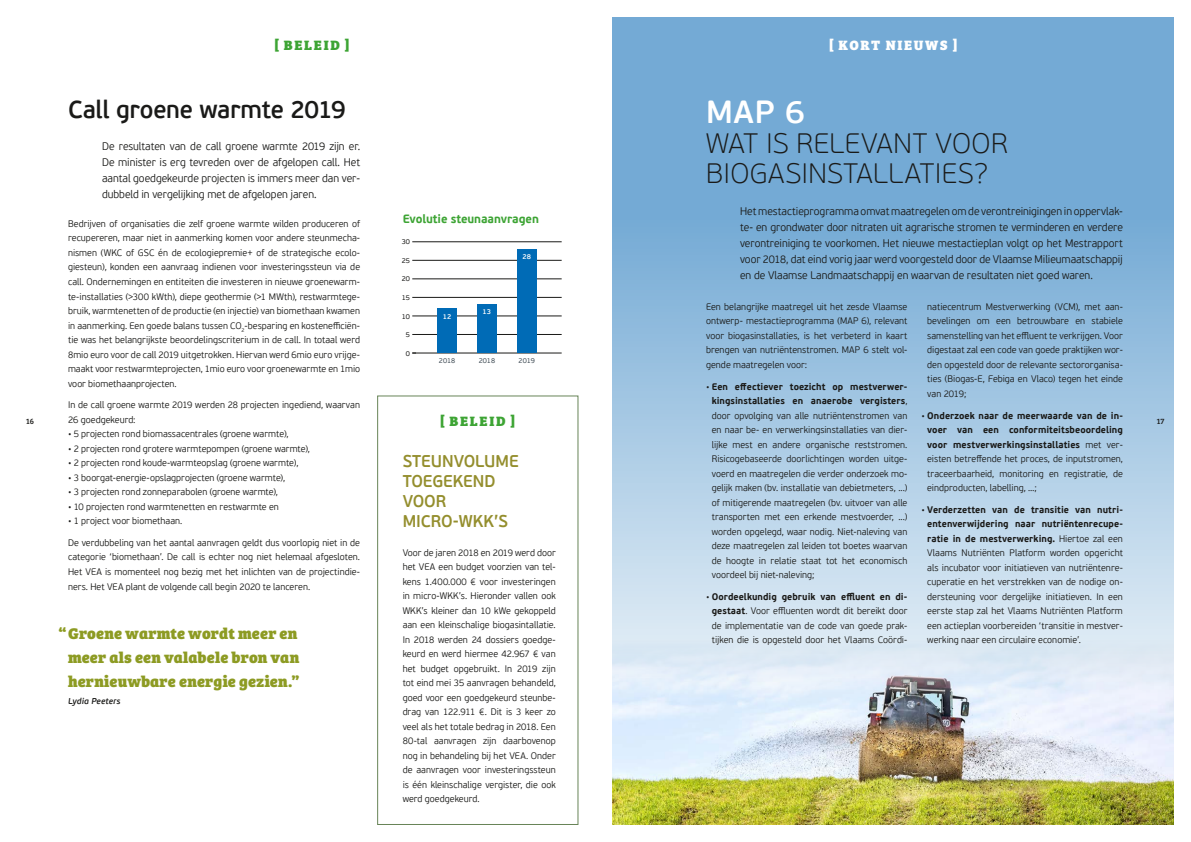
<style>
.page{position:relative;width:1191px;height:842px;background:#fff}
.page>*{position:absolute;margin:0;border:0;box-sizing:border-box;transform-origin:0 0}
.t1{font:600 32px "PF Beau Sans Pro";color:#fff}
.t2{font:100 28px/30px "PF Beau Sans Pro";letter-spacing:.015em;color:#1a1a18}
.t3{font:600 25px "PF Beau Sans Pro";letter-spacing:-.01em;color:#1a1a18;scale:.95 1}
.t4{font:600 17px/20px "PF Beau Sans Pro";letter-spacing:-.005em;color:#948e2d;scale:.95 1}
.t5{font:16px/24px "Bree Serif Eb";letter-spacing:.01em;color:#8d9b23}
.t6{font:14px "Bree Serif Eb";letter-spacing:.12em;color:#3da434}
.t7{font:14px "Bree Serif Eb";letter-spacing:.11em;color:#fff}
.t8{font:700 12px "PF Beau Sans Pro";letter-spacing:-.005em;color:#3da434;scale:.95 1}
.t9{font:300 11px/16px "PF Beau Sans Pro";letter-spacing:-.005em;color:#1a1a18;text-align:justify;scale:.95 1}
.t10{font:300 9.5px/14.5px "PF Beau Sans Pro";color:#1a1a18;text-align:justify;scale:.95 1}
.t11{font:italic 600 8.5px "PF Beau Sans Pro";letter-spacing:.01em;color:#1a1a18}
.t12{font:8px "Bree Serif";color:#1a1a18}
.t13{font:7px "PF Beau Sans Pro";color:#414d56}
.t14{font:7px "PF Beau Sans Pro";color:#1a1a18}
.t15{font:600 7px "PF Beau Sans Pro";color:#fff}
.s1{font-weight:700}
</style>
<div class="page">
<svg style="left:612px;top:17px;width:562px;height:558px;background:#90bbdd"></svg>
<img style="left:612px;top:575px;width:562px;height:250px">
<hr style="left:412px;top:353px;width:149px;height:1px;background:#1a1a18">
<hr style="left:412px;top:334px;width:149px;height:1px;background:#1a1a18">
<hr style="left:412px;top:316px;width:149px;height:1px;background:#1a1a18">
<hr style="left:412px;top:297px;width:149px;height:1px;background:#1a1a18">
<hr style="left:412px;top:279px;width:149px;height:1px;background:#1a1a18">
<hr style="left:412px;top:260px;width:149px;height:1px;background:#1a1a18">
<hr style="left:412px;top:242px;width:149px;height:1px;background:#1a1a18">
<div style="left:517px;top:249px;width:19px;height:104px;background:#006bb6"></div>
<div style="left:477px;top:305px;width:20px;height:48px;background:#006bb6"></div>
<div style="left:437px;top:308px;width:20px;height:45px;background:#006bb6"></div>
<div style="left:377px;top:395px;width:201px;height:430px;border:1px solid #678457"></div>
<h3 class="t6" style="left:274px;top:34px;width:77px">[ BELEID ]</h3>
<h3 class="t7" style="left:829px;top:34px;width:130px">[ KORT NIEUWS ]</h3>
<h3 class="t3" style="left:68px;top:94px;width:294px">Call groene warmte 2019</h3>
<p class="t9" style="left:102px;top:138px;width:273px">De resultaten van de call groene warmte 2019 zijn er.<br>De minister is erg tevreden over de afgelopen call. Het aantal goedgekeurde projecten is immers meer dan ver&shy;dubbeld in vergelijking met de afgelopen jaren.</p>
<p class="t10" style="left:68px;top:217px;width:309px">Bedrijven of organisaties die zelf groene warmte wilden produceren of recupereren, maar niet in aanmerking komen voor andere steunmecha&shy;nismen (WKC of GSC én de ecologiepremie+ of de strategische ecolo&shy;giesteun), konden een aanvraag indienen voor investeringssteun via de call. Ondernemingen en entiteiten die investeren in nieuwe groenewarm&shy;te-installaties (&gt;300 kWth), diepe geothermie (&gt;1 MWth), restwarmtege&shy;bruik, warmtenetten of de productie (en injectie) van biomethaan kwamen in aanmerking. Een goede balans tussen CO<sub>2</sub>-besparing en kostenefficiën&shy;tie was het belangrijkste beoordelingscriterium in de call. In totaal werd 8mio euro voor de call 2019 uitgetrokken. Hiervan werd 6mio euro vrijge&shy;maakt voor restwarmteprojecten, 1mio euro voor groenewarmte en 1mio voor biomethaanprojecten.</p>
<p class="t10" style="left:68px;top:398px;width:309px">In de call groene warmte 2019 werden 28 projecten ingediend, waarvan<br>26 goedgekeurd:</p>
<p class="t10" style="left:68px;top:427px;width:233px">• 5 projecten rond biomassacentrales (groene warmte),</p>
<p class="t10" style="left:68px;top:441px;width:256px">• 2 projecten rond grotere warmtepompen (groene warmte),</p>
<p class="t10" style="left:68px;top:456px;width:244px">• 2 projecten rond koude-warmteopslag (groene warmte),</p>
<p class="t10" style="left:68px;top:470px;width:230px">• 3 boorgat-energie-opslagprojecten (groene warmte),</p>
<p class="t10" style="left:68px;top:485px;width:222px">• 3 projecten rond zonneparabolen (groene warmte),</p>
<p class="t10" style="left:68px;top:499px;width:223px">• 10 projecten rond warmtenetten en restwarmte en</p>
<p class="t10" style="left:68px;top:514px;width:122px">• 1 project voor biomethaan.</p>
<p class="t10" style="left:68px;top:536px;width:309px">De verdubbeling van het aantal aanvragen geldt dus voorlopig niet in de categorie ‘biomethaan’. De call is echter nog niet helemaal afgesloten.<br>Het VEA is momenteel nog bezig met het inlichten van de projectindie&shy;ners. Het VEA plant de volgende call begin 2020 te lanceren.</p>
<h1 class="t1" style="left:706px;top:93px;width:100px">MAP 6</h1>
<h2 class="t2" style="left:706px;top:129px;width:303px">WAT IS RELEVANT VOOR<br>BIOGASINSTALLATIES?</h2>
<p class="t9" style="left:740px;top:204px;width:404px">Het mestactieprogramma omvat maatregelen om de verontreinigingen in oppervlak&shy;te- en grondwater door nitraten uit agrarische stromen te verminderen en verdere verontreiniging te voorkomen. Het nieuwe mestactieplan volgt op het Mestrapport voor 2018, dat eind vorig jaar werd voorgesteld door de Vlaamse Milieumaatschappij en de Vlaamse Landmaatschappij en waarvan de resultaten niet goed waren.</p>
<p class="t10" style="left:706px;top:299px;width:213px">Een belangrijke maatregel uit het zesde Vlaamse ontwerp- mestactieprogramma (MAP 6), relevant voor biogasinstallaties, is het verbeterd in kaart brengen van nutriëntenstromen. MAP 6 stelt vol&shy;gende maatregelen voor:</p>
<p class="t10" style="left:711px;top:379px;width:207px;text-indent:-6px">• <span class="s1">Een effectiever toezicht op mestverwer&shy;kingsinstallaties en anaerobe vergisters</span>, door opvolging van alle nutriëntenstromen van en naar be- en verwerkingsinstallaties van dier&shy;lijke mest en andere organische reststromen.<br>Risicogebaseerde doorlichtingen worden uitge&shy;voerd en maatregelen die verder onderzoek mo&shy;gelijk maken (bv. installatie van debietmeters, ...) of mitigerende maatregelen (bv. uitvoer van alle transporten met een erkende mestvoerder, ...) worden opgelegd, waar nodig. Niet-naleving van deze maatregelen zal leiden tot boetes waarvan de hoogte in relatie staat tot het economisch voordeel bij niet-naleving;</p>
<p class="t10" style="left:706px;top:589px;width:213px;text-align:center">• <span class="s1">Oordeelkundig gebruik van effluent en di&shy;gestaat</span>. Voor effluenten wordt dit bereikt door de implementatie van de code van goede prak&shy;tijken die is opgesteld door het Vlaams Coördi-</p>
<p class="t8" style="left:403px;top:211px;width:145px">Evolutie steunaanvragen</p>
<p class="t14" style="left:402px;top:238px;width:10px">30</p>
<p class="t15" style="left:522px;top:253px;width:10px">28</p>
<p class="t14" style="left:402px;top:256px;width:10px">25</p>
<p class="t14" style="left:402px;top:275px;width:10px">20</p>
<p class="t14" style="left:402px;top:294px;width:10px">15</p>
<p class="t10" style="left:927px;top:299px;width:207px">natiecentrum Mestverwerking (VCM), met aan&shy;bevelingen om een betrouwbare en stabiele samenstelling van het effluent te verkrijgen. Voor digestaat zal een code van goede praktijken wor&shy;den opgesteld door de relevante sectororganisa&shy;ties (Biogas-E, Febiga en Vlaco) tegen het einde van 2019;</p>
<p class="t10" style="left:927px;top:408px;width:207px;text-indent:-6px">• <span class="s1">Onderzoek naar de meerwaarde van de in&shy;voer van een conformiteitsbeoordeling voor mestverwerkingsinstallaties</span> met ver&shy;eisten betreffende het proces, de inputstromen, traceerbaarheid, monitoring en registratie, de eindproducten, labelling, …;</p>
<p class="t10" style="left:921px;top:502px;width:213px;text-align:center">• <span class="s1">Verderzetten van de transitie van nutri&shy;ëntenverwijdering naar nutriëntenrecupe&shy;ratie in de mestverwerking.</span> Hiertoe zal een Vlaams Nutriënten Platform worden opgericht als incubator voor initiatieven van nutriëntenre&shy;cuperatie en het verstrekken van de nodige on&shy;dersteuning voor dergelijke initiatieven. In een eerste stap zal het Vlaams Nutriënten Platform een actieplan voorbereiden ‘transitie in mestver-</p>
<p class="t15" style="left:482px;top:308px;width:10px">13</p>
<p class="t15" style="left:443px;top:312px;width:10px">12</p>
<p class="t14" style="left:402px;top:312px;width:10px">10</p>
<p class="t14" style="left:406px;top:331px;width:6px">5</p>
<p class="t14" style="left:406px;top:349px;width:6px">0</p>
<p class="t13" style="left:439px;top:356px;width:18px">2018</p>
<p class="t13" style="left:479px;top:356px;width:18px">2018</p>
<p class="t13" style="left:518px;top:356px;width:18px">2019</p>
<p class="t12" style="left:26px;top:415px;width:9px">16</p>
<h3 class="t6" style="left:440px;top:410px;width:77px">[ BELEID ]</h3>
<p class="t12" style="left:1157px;top:415px;width:9px">17</p>
<h3 class="t4" style="left:403px;top:451px;width:124px">STEUNVOLUME<br>TOEGEKEND<br>VOOR<br>MICRO-WKK’S</h3>
<p class="t10" style="left:403px;top:545px;width:163px">Voor de jaren 2018 en 2019 werd door het VEA een budget voorzien van tel&shy;kens 1.400.000 € voor investeringen in micro-WKK’s. Hieronder vallen ook WKK’s kleiner dan 10 kWe gekoppeld aan een kleinschalige biogasintallatie.<br>In 2018 werden 24 dossiers goedge&shy;keurd en werd hiermee 42.967 € van het budget opgebruikt. In 2019 zijn tot eind mei 35 aanvragen behandeld, goed voor een goedgekeurd steunbe&shy;drag van 122.911 €. Dit is 3 keer zo veel als het totale bedrag in 2018. Een 80-tal aanvragen zijn daarbovenop nog in behandeling bij het VEA. Onder de aanvragen voor investeringssteun is één kleinschalige vergister, die ook werd goedgekeurd.</p>
<h3 class="t5" style="left:58px;top:621px;width:241px">“Groene warmte wordt meer en</h3>
<p class="t10" style="left:927px;top:633px;width:163px">werking naar een circulaire economie’.</p>
<h3 class="t5" style="left:68px;top:645px;width:233px">meer als een valabele bron van hernieuwbare energie gezien.”</h3>
<p class="t11" style="left:68px;top:696px;width:54px">Lydia Peeters</p>
</div>
